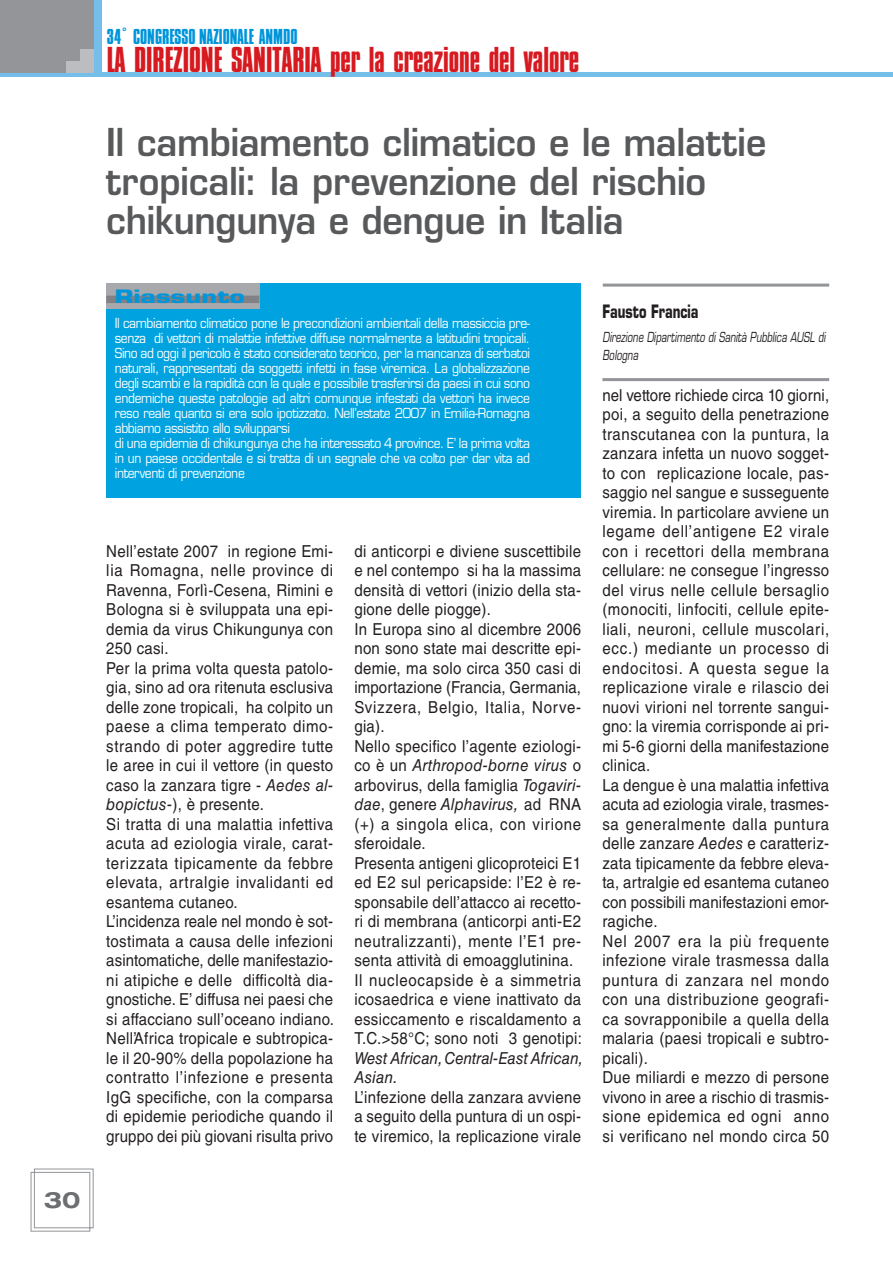
<style>
.page{position:relative;width:893px;height:1263px;background:#fff}
.page>*{position:absolute;margin:0;border:0;box-sizing:border-box;transform-origin:0 0}
.t1{font:600 37.5px/39px "Eurostile LT Std";letter-spacing:-.005em;color:#58595b;scale:.95 1}
.t2{font:37.5px "Compacta Plain";color:#d71920}
.t3{font:22.5px "Compacta Plain";color:#0095da}
.t4{font:700 expanded 22.5px "Helvetica Neue LT Std";color:#6d6e70}
.t5{font:700 18px "Eurostile LT Std";color:#231f20;scale:.7 1}
.t6{font:700 18px "Eurostile LT Std";letter-spacing:.01em;color:#0095da;scale:1.4 1}
.t7{font:16.5px/19.5px "Helvetica LT Std";letter-spacing:.02em;color:#231f20;scale:.91 1}
.t8{font:italic 16.5px/19.5px "Helvetica LT Std";letter-spacing:.005em;color:#231f20;scale:.91 1}
.t9{font:13.5px/15px "Eurostile LT Std";letter-spacing:-.03em;color:#fff;scale:.9 1}
.t10{font:italic 13.5px/18px "Eurostile LT Std";color:#231f20;scale:.7 1}
.s1{font-style:italic}
</style>
<div class="page">
<svg style="left:30px;top:1168px;width:64px;height:64px"></svg>
<div style="left:94px;top:0;width:8px;height:72px;background:#75bee9"></div>
<div style="left:0;top:72px;width:893px;height:5px;background:#75bee9"></div>
<div style="left:0;top:0;width:94px;height:72px;background:#939598"></div>
<div style="left:66px;top:49px;width:28px;height:23px;background:#bbbdc0"></div>
<div style="left:63px;top:44px;width:17px;height:17px;background:#939598"></div>
<hr style="left:603px;top:284px;width:226px;height:3px;background:#939598">
<hr style="left:602px;top:378px;width:227px;height:3px;background:#939598">
<div style="left:106px;top:284px;width:475px;height:214px;background:#00a3df"></div>
<div style="left:106px;top:284px;width:153px;height:25px;background:#a7a9ac"></div>
<div style="left:106px;top:296px;width:153px;height:7px;background:#808285"></div>
<h2 class="t4" style="left:44px;top:1192px;width:38px">30</h2>
<h2 class="t3" style="left:107px;top:28px;width:192px">34° CONGRESSO NAZIONALE ANMDO</h2>
<h1 class="t2" style="left:107px;top:46px;width:474px">LA DIREZIONE SANITARIA per la creazione del valore</h1>
<h1 class="t1" style="left:106px;top:127px;width:696px">Il cambiamento climatico e le malattie tropicali: la prevenzione del rischio chikungunya e dengue in Italia</h1>
<p class="t6" style="left:115px;top:290px;width:94px">Riassunto</p>
<p class="t9" style="left:115px;top:316px;width:463px">Il cambiamento climatico pone le precondizioni ambientali della massiccia pre&shy;senza di vettori di malattie infettive diffuse normalmente a latitudini tropicali.<br>Sino ad oggi il pericolo è stato considerato teorico, per la mancanza di serbatoi naturali, rappresentati da soggetti infetti in fase viremica. La globalizzazione degli scambi e la rapidità con la quale e possibile trasferirsi da paesi in cui sono endemiche queste patologie ad altri comunque infestati da vettori ha invece reso reale quanto si era solo ipotizzato. Nell’estate 2007 in Emilia-Romagna abbiamo assistito allo svilupparsi<br>di una epidemia di chikungunya che ha interessato 4 province. E’ la prima volta in un paese occidentale e si tratta di un segnale che va colto per dar vita ad interventi di prevenzione</p>
<p class="t7" style="left:106px;top:543px;width:252px">Nell’estate 2007 in regione Emi&shy;lia Romagna, nelle province di<br>Ravenna, Forlì-Cesena, Rimini e<br>Bologna si è sviluppata una epi&shy;demia da virus Chikungunya con<br>250 casi.<br>Per la prima volta questa patolo&shy;gia, sino ad ora ritenuta esclusiva delle zone tropicali, ha colpito un paese a clima temperato dimo&shy;strando di poter aggredire tutte le aree in cui il vettore (in questo caso la zanzara tigre - <span class="s1">Aedes al&shy;bopictus-</span>), è presente.<br>Si tratta di una malattia infettiva acuta ad eziologia virale, carat&shy;terizzata tipicamente da febbre elevata, artralgie invalidanti ed esantema cutaneo.<br>L’incidenza reale nel mondo è sot&shy;tostimata a causa delle infezioni asintomatiche, delle manifestazio&shy;ni atipiche e delle difficoltà dia&shy;gnostiche. E’ diffusa nei paesi che si affacciano sull’oceano indiano.<br>Nell’Africa tropicale e subtropica&shy;le il 20-90% della popolazione ha contratto l’infezione e presenta<br>IgG specifiche, con la comparsa di epidemie periodiche quando il gruppo dei più giovani risulta privo</p>
<p class="t7" style="left:354px;top:543px;width:252px">di anticorpi e diviene suscettibile e nel contempo si ha la massima densità di vettori (inizio della sta&shy;gione delle piogge).<br>In Europa sino al dicembre 2006 non sono state mai descritte epi&shy;demie, ma solo circa 350 casi di importazione (Francia, Germania,<br>Svizzera, Belgio, Italia, Norve&shy;gia).<br>Nello specifico l’agente eziologi&shy;co è un <span class="s1">Arthropod-borne virus</span> o arbovirus, della famiglia <span class="s1">Togaviri&shy;dae</span>, genere <span class="s1">Alphavirus,</span> ad RNA (+) a singola elica, con virione sferoidale.<br>Presenta antigeni glicoproteici E1 ed E2 sul pericapside: l’E2 è re&shy;sponsabile dell’attacco ai recetto&shy;ri di membrana (anticorpi anti-E2 neutralizzanti), mente l’E1 pre&shy;senta attività di emoagglutinina.<br>Il nucleocapside è a simmetria icosaedrica e viene inattivato da essiccamento e riscaldamento a<br>T.C.&gt;58°C; sono noti 3 genotipi:</p>
<p class="t8" style="left:354px;top:1050px;width:253px">West African, Central-East African,<br>Asian.</p>
<p class="t7" style="left:354px;top:1089px;width:251px;text-align:justify">L’infezione della zanzara avviene a seguito della puntura di un ospi&shy;te viremico, la replicazione virale</p>
<p class="t5" style="left:602px;top:305px;width:139px">Fausto Francia</p>
<p class="t10" style="left:602px;top:329px;width:320px">Direzione Dipartimento di Sanità Pubblica AUSL di<br>Bologna</p>
<p class="t7" style="left:602px;top:387px;width:251px">nel vettore richiede circa 10 giorni, poi, a seguito della penetrazione transcutanea con la puntura, la zanzara infetta un nuovo sogget&shy;to con replicazione locale, pas&shy;saggio nel sangue e susseguente viremia. In particolare avviene un legame dell’antigene E2 virale con i recettori della membrana cellulare: ne consegue l’ingresso del virus nelle cellule bersaglio (monociti, linfociti, cellule epite&shy;liali, neuroni, cellule muscolari, ecc.) mediante un processo di endocitosi. A questa segue la replicazione virale e rilascio dei nuovi virioni nel torrente sangui&shy;gno: la viremia corrisponde ai pri&shy;mi 5-6 giorni della manifestazione clinica.<br>La dengue è una malattia infettiva acuta ad eziologia virale, trasmes&shy;sa generalmente dalla puntura delle zanzare <span class="s1">Aedes</span> e caratteriz&shy;zata tipicamente da febbre eleva&shy;ta, artralgie ed esantema cutaneo con possibili manifestazioni emor&shy;ragiche.<br>Nel 2007 era la più frequente infezione virale trasmessa dalla puntura di zanzara nel mondo con una distribuzione geografi&shy;ca sovrapponibile a quella della malaria (paesi tropicali e subtro&shy;picali).<br>Due miliardi e mezzo di persone vivono in aree a rischio di trasmis&shy;sione epidemica ed ogni anno si verificano nel mondo circa 50</p>
</div>
